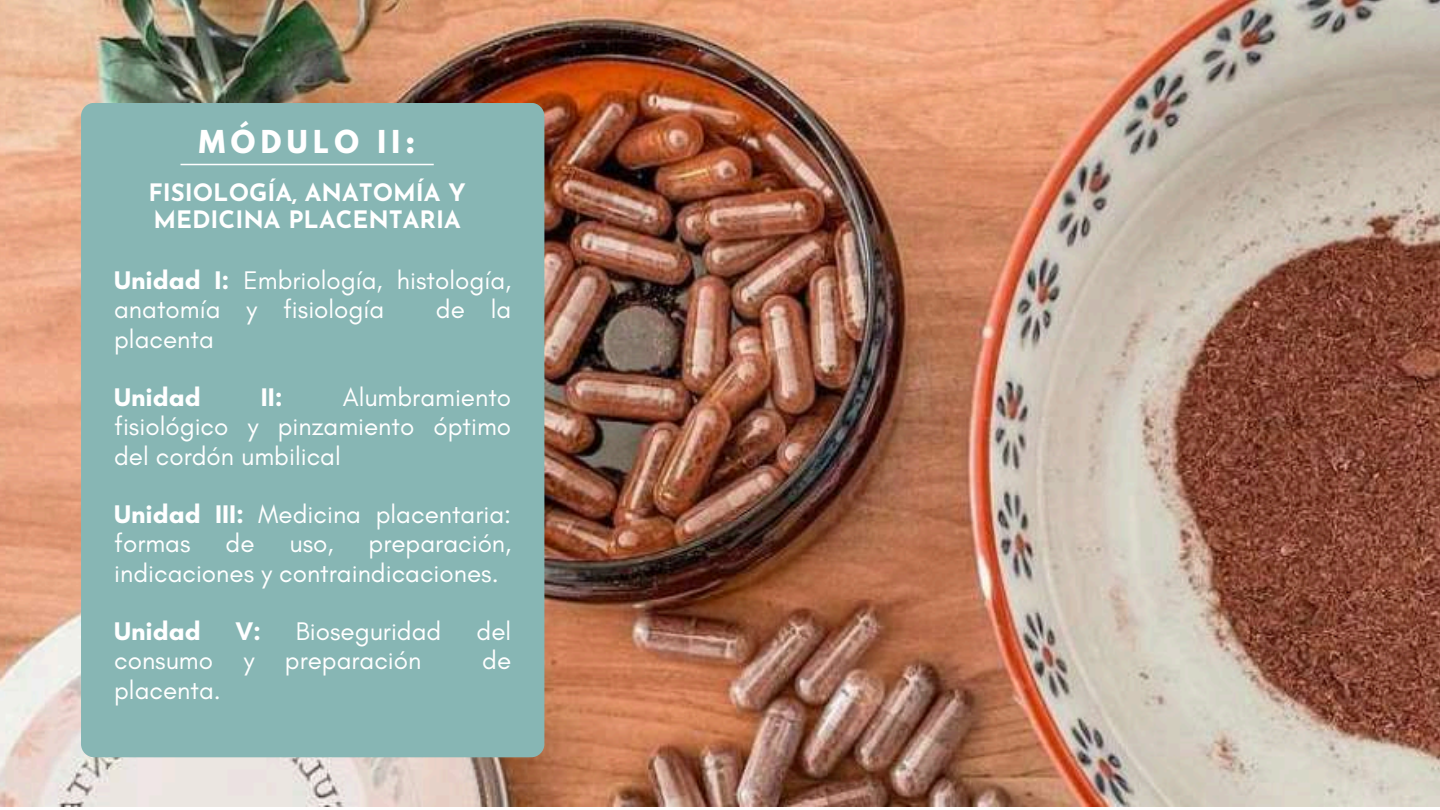
<style>
.page{position:relative;width:1440px;height:810px;background:#fff}
.page>*{position:absolute;margin:0;border:0;box-sizing:border-box;transform-origin:0 0}
.t1{font:700 28px "League Spartan";letter-spacing:.195em;color:#fff}
.t2{font:26px/29.2px "Glacial Indifference";color:#fff}
.t3{font:700 26px "Glacial Indifference";color:#fff}
.t4{font:700 24px/27px "Josefin Sans";color:#fff}
.s1{font-weight:700}
</style>
<div class="page">
<img style="left:0;top:0;width:1440px;height:806px">
<div style="left:81px;top:103px;width:463px;height:654px;background:#87b6b4;border-radius:13px"></div>
<hr style="left:180px;top:164px;width:254px;height:1px;background:#fff">
<p class="t1" style="left:199px;top:128px;width:218px">MÓDULO II:</p>
<p class="t4" style="left:148px;top:182px;width:319px">FISIOLOGÍA, ANATOMÍA Y<br>MEDICINA PLACENTARIA</p>
<p class="t2" style="left:114px;top:265px;width:399px"><span class="s1">Unidad I:</span> Embriología, histología, anatomía y fisiología</p>
<p class="t2" style="left:436px;top:295px;width:77px">de la</p>
<p class="t2" style="left:114px;top:324px;width:101px">placenta</p>
<p class="t3" style="left:114px;top:381px;width:88px">Unidad</p>
<p class="t3" style="left:261px;top:381px;width:23px">II:</p>
<p class="t2" style="left:114px;top:382px;width:399px;text-align:justify;text-indent:228px">Alumbramiento fisiológico y pinzamiento óptimo del cordón umbilical</p>
<p class="t2" style="left:114px;top:499px;width:399px"><span class="s1">Unidad III:</span> Medicina placentaria: formas</p>
<p class="t2" style="left:226px;top:529px;width:30px">de</p>
<p class="t2" style="left:290px;top:529px;width:46px">uso,</p>
<p class="t2" style="left:114px;top:529px;width:399px;text-indent:254px">preparación, indicaciones y contraindicaciones.</p>
<p class="t3" style="left:114px;top:615px;width:88px">Unidad</p>
<p class="t3" style="left:235px;top:615px;width:27px">V:</p>
<p class="t2" style="left:296px;top:616px;width:147px">Bioseguridad</p>
<p class="t2" style="left:477px;top:616px;width:36px">del</p>
<p class="t2" style="left:114px;top:646px;width:309px">consumo y preparación</p>
<p class="t2" style="left:482px;top:646px;width:30px">de</p>
<p class="t2" style="left:114px;top:675px;width:108px">placenta.</p>
</div>
